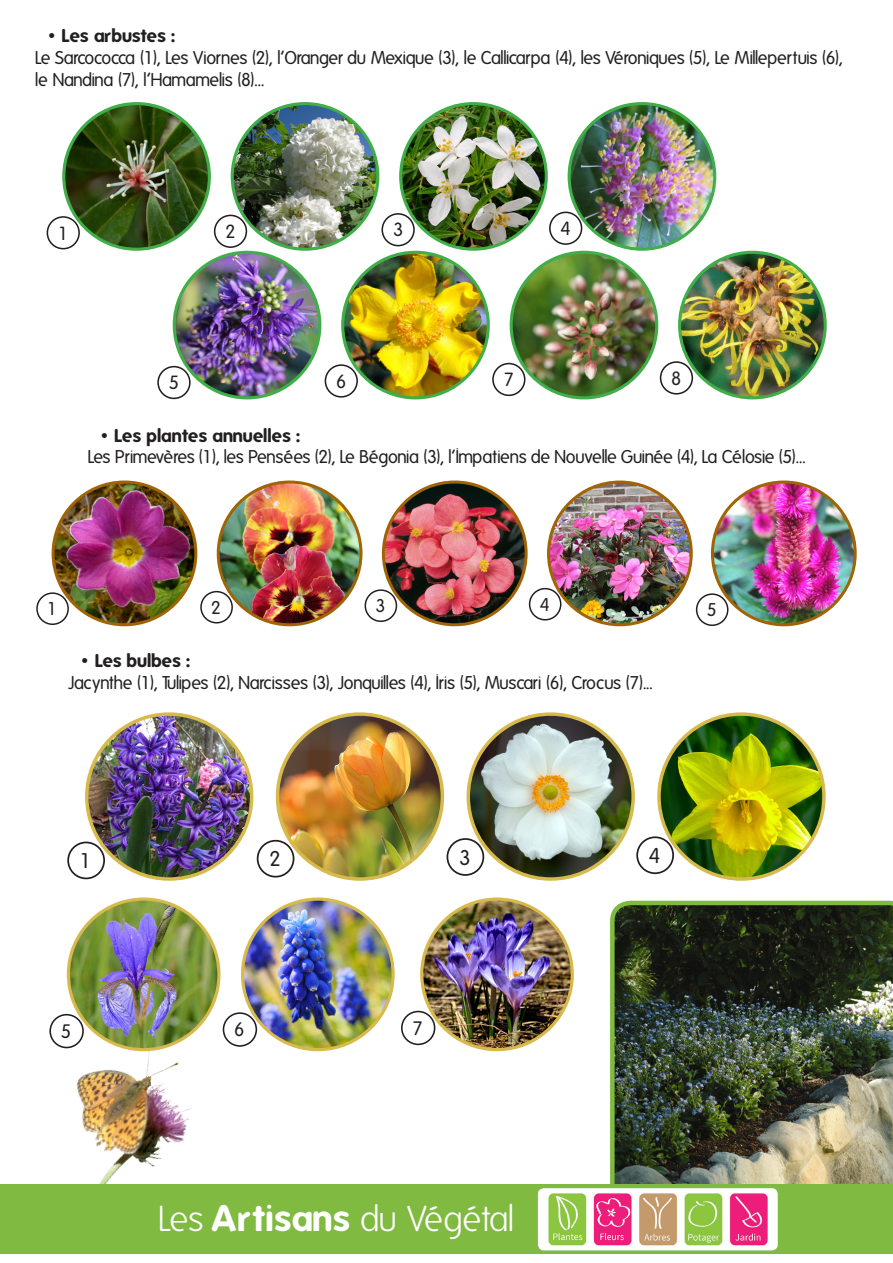
<style>
.page{position:relative;width:893px;height:1263px;background:#fff}
.page>*{position:absolute;margin:0;border:0;box-sizing:border-box;transform-origin:0 0}
.t1{font:300 36px "Folks";letter-spacing:-.04em;color:#fff}
.t2{font:20.7px "Folks";color:#231f20}
.t3{font:18.9px "Folks";color:#231f20}
.t4{font:18.6px "Folks";color:#231f20}
.t5{font:18.45px "Folks";color:#231f20}
.t6{font:18px "Folks";letter-spacing:-.035em;color:#231f20}
.t7{font:700 18px "Folks";color:#231f20}
.s1{font-weight:700}
</style>
<div class="page">
<img style="left:52px;top:1023px;width:151px;height:161px">
<img style="left:610px;top:901px;width:283px;height:283px">
<div style="left:0;top:1184px;width:893px;height:70px;background:#80ba41"></div>
<img style="left:538px;top:1188px;width:240px;height:62px">
<img style="left:64px;top:104px;width:145px;height:145px;border-radius:73px">
<div style="left:62px;top:102px;width:149px;height:149px;border:3px solid #40ae49;border-radius:50%"></div>
<img style="left:232px;top:104px;width:146px;height:145px;border-radius:73px">
<div style="left:231px;top:102px;width:148px;height:149px;border:3px solid #40ae49;border-radius:50%"></div>
<img style="left:401px;top:104px;width:145px;height:145px;border-radius:73px">
<div style="left:399px;top:102px;width:149px;height:149px;border:3px solid #40ae49;border-radius:50%"></div>
<img style="left:569px;top:104px;width:146px;height:145px;border-radius:73px">
<div style="left:568px;top:102px;width:148px;height:149px;border:3px solid #40ae49;border-radius:50%"></div>
<div style="left:47px;top:216px;width:33px;height:33px;border:2px solid #231f20;border-radius:50%"></div>
<div style="left:549px;top:212px;width:33px;height:33px;border:2px solid #231f20;border-radius:50%"></div>
<div style="left:214px;top:215px;width:33px;height:33px;border:2px solid #231f20;border-radius:50%"></div>
<div style="left:381px;top:213px;width:34px;height:33px;border:2px solid #231f20;border-radius:50%"></div>
<div style="left:157px;top:366px;width:34px;height:33px;border:2px solid #231f20;border-radius:50%"></div>
<img style="left:174px;top:252px;width:146px;height:146px;border-radius:73px">
<div style="left:173px;top:251px;width:148px;height:148px;border:3px solid #40ae49;border-radius:50%"></div>
<img style="left:343px;top:252px;width:145px;height:146px;border-radius:73px">
<div style="left:341px;top:251px;width:149px;height:148px;border:3px solid #40ae49;border-radius:50%"></div>
<img style="left:511px;top:252px;width:146px;height:146px;border-radius:73px">
<div style="left:510px;top:251px;width:148px;height:148px;border:3px solid #40ae49;border-radius:50%"></div>
<img style="left:680px;top:252px;width:145px;height:146px;border-radius:73px">
<div style="left:678px;top:251px;width:149px;height:148px;border:3px solid #40ae49;border-radius:50%"></div>
<div style="left:660px;top:361px;width:33px;height:34px;border:2px solid #231f20;border-radius:50%"></div>
<div style="left:325px;top:364px;width:33px;height:34px;border:2px solid #231f20;border-radius:50%"></div>
<div style="left:492px;top:363px;width:33px;height:33px;border:2px solid #231f20;border-radius:50%"></div>
<img style="left:87px;top:714px;width:165px;height:165px;border-radius:82px">
<img style="left:277px;top:714px;width:165px;height:165px;border-radius:82px">
<img style="left:468px;top:714px;width:165px;height:165px;border-radius:82px">
<img style="left:659px;top:714px;width:165px;height:165px;border-radius:82px">
<div style="left:67px;top:841px;width:38px;height:38px;border:2px solid #231f20;border-radius:50%"></div>
<div style="left:636px;top:836px;width:38px;height:38px;border:2px solid #231f20;border-radius:50%"></div>
<div style="left:257px;top:840px;width:37px;height:37px;border:2px solid #231f20;border-radius:50%"></div>
<div style="left:447px;top:838px;width:37px;height:38px;border:2px solid #231f20;border-radius:50%"></div>
<img style="left:53px;top:482px;width:143px;height:143px;border-radius:71px">
<div style="left:52px;top:480px;width:145px;height:146px;border:3px solid #a06405;border-radius:50%"></div>
<img style="left:218px;top:482px;width:143px;height:143px;border-radius:71px">
<div style="left:217px;top:480px;width:145px;height:146px;border:3px solid #a06405;border-radius:50%"></div>
<img style="left:383px;top:482px;width:143px;height:143px;border-radius:71px">
<div style="left:382px;top:480px;width:146px;height:146px;border:3px solid #a06405;border-radius:50%"></div>
<img style="left:550px;top:484px;width:141px;height:141px">
<div style="left:547px;top:480px;width:146px;height:146px;border:3px solid #a06405;border-radius:50%"></div>
<div style="left:36px;top:592px;width:33px;height:33px;border:1px solid #231f20;border-radius:50%"></div>
<div style="left:529px;top:588px;width:32px;height:32px;border:1px solid #231f20;border-radius:50%"></div>
<div style="left:200px;top:591px;width:33px;height:32px;border:1px solid #231f20;border-radius:50%"></div>
<div style="left:365px;top:589px;width:32px;height:33px;border:1px solid #231f20;border-radius:50%"></div>
<img style="left:712px;top:482px;width:143px;height:143px;border-radius:71px">
<div style="left:711px;top:480px;width:146px;height:146px;border:3px solid #a06405;border-radius:50%"></div>
<div style="left:696px;top:593px;width:32px;height:33px;border:1px solid #231f20;border-radius:50%"></div>
<img style="left:68px;top:899px;width:151px;height:151px;border-radius:75px">
<div style="left:67px;top:897px;width:154px;height:154px;border:3px solid #d7ba4b;border-radius:50%"></div>
<img style="left:243px;top:899px;width:150px;height:151px;border-radius:75px">
<div style="left:241px;top:897px;width:154px;height:154px;border:3px solid #d7ba4b;border-radius:50%"></div>
<img style="left:422px;top:899px;width:150px;height:151px;border-radius:75px">
<div style="left:420px;top:897px;width:154px;height:154px;border:3px solid #d7ba4b;border-radius:50%"></div>
<div style="left:401px;top:1011px;width:34px;height:34px;border:2px solid #231f20;border-radius:50%"></div>
<div style="left:49px;top:1014px;width:35px;height:34px;border:2px solid #231f20;border-radius:50%"></div>
<div style="left:223px;top:1012px;width:34px;height:35px;border:2px solid #231f20;border-radius:50%"></div>
<p class="t7" style="left:49px;top:26px;width:128px">• Les arbustes :</p>
<p class="t6" style="left:35px;top:48px;width:809px">Le Sarcococca (1), Les Viornes (2), l’Oranger du Mexique (3), le Callicarpa (4), les Véroniques (5), Le Millepertuis (6),</p>
<p class="t6" style="left:35px;top:70px;width:231px">le Nandina (7), l’Hamamelis (8)...</p>
<p class="t5" style="left:58px;top:223px;width:12px">1</p>
<p class="t5" style="left:225px;top:221px;width:12px">2</p>
<p class="t5" style="left:393px;top:220px;width:12px">3</p>
<p class="t5" style="left:561px;top:218px;width:12px">4</p>
<p class="t4" style="left:169px;top:373px;width:12px">5</p>
<p class="t4" style="left:336px;top:371px;width:12px">6</p>
<p class="t4" style="left:504px;top:370px;width:12px">7</p>
<p class="t4" style="left:671px;top:368px;width:12px">8</p>
<p class="t7" style="left:102px;top:425px;width:200px">• Les plantes annuelles :</p>
<p class="t6" style="left:87px;top:447px;width:720px">Les Primevères (1), les Pensées (2), Le Bégonia (3), l’Impatiens de Nouvelle Guinée (4), La Célosie (5)...</p>
<p class="t6" style="left:47px;top:599px;width:11px">1</p>
<p class="t6" style="left:211px;top:598px;width:11px">2</p>
<p class="t6" style="left:375px;top:596px;width:11px">3</p>
<p class="t6" style="left:540px;top:595px;width:11px">4</p>
<p class="t6" style="left:707px;top:600px;width:11px">5</p>
<p class="t7" style="left:82px;top:650px;width:110px">• Les bulbes :</p>
<p class="t6" style="left:68px;top:673px;width:586px">Jacynthe (1), Tulipes (2), Narcisses (3), Jonquilles (4), Iris (5), Muscari (6), Crocus (7)...</p>
<p class="t2" style="left:80px;top:849px;width:13px">1</p>
<p class="t2" style="left:269px;top:848px;width:13px">2</p>
<p class="t2" style="left:459px;top:846px;width:13px">3</p>
<p class="t2" style="left:649px;top:844px;width:13px">4</p>
<p class="t3" style="left:61px;top:1021px;width:12px">5</p>
<p class="t3" style="left:234px;top:1019px;width:12px">6</p>
<p class="t3" style="left:412px;top:1018px;width:12px">7</p>
<p class="t1" style="left:157px;top:1199px;width:359px">Les <span class="s1">Artisans</span> du Végétal</p>
</div>
